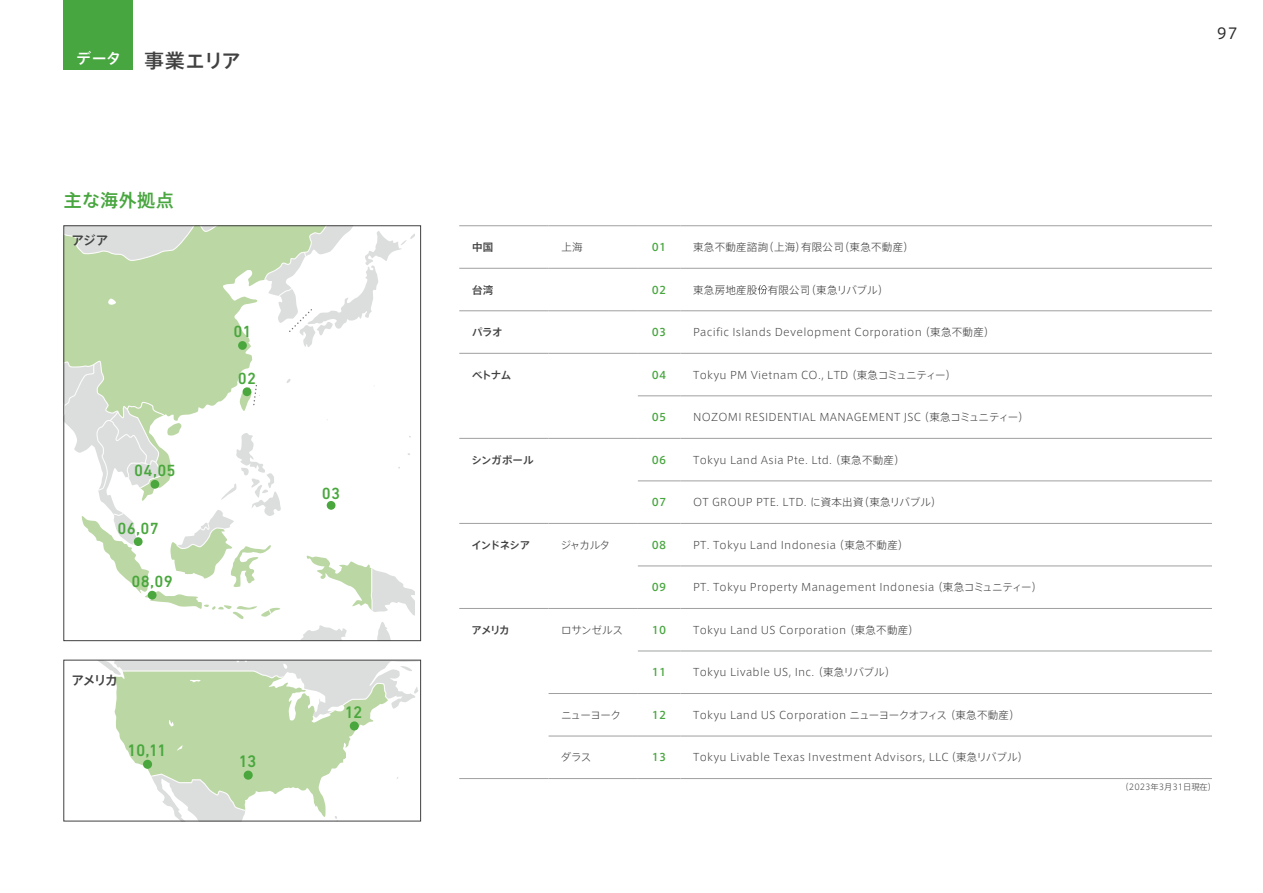
<style>
.page{position:relative;width:1263px;height:893px;background:#fff}
.page>*{position:absolute;margin:0;border:0;box-sizing:border-box;transform-origin:0 0}
.t1{font:500 19.5px "Axis Std";letter-spacing:-.005em;color:#414141}
.t2{font:500 18px "Axis Std";letter-spacing:.025em;color:#48a63f}
.t3{font:500 17.1px "DIN Next LT Pro";letter-spacing:-.04em;color:#49a73d}
.t4{font:500 16.5px "DIN Next LT Pro";letter-spacing:.015em;color:#49a73d}
.t5{font:15px "Axis Std";color:#292929}
.t6{font:500 12.75px "Axis Std";letter-spacing:-.1em;color:#414141}
.t7{font:300 10.5px "Axis Std";letter-spacing:.025em;color:#414141}
.t8{font:500 10.5px "Axis Std";letter-spacing:-.055em;color:#414141}
.t9{font:500 10.5px "Axis Std";letter-spacing:.025em;color:#48a63f}
.t10{font:300 8.25px "Axis Std";color:#414141}
</style>
<div class="page">
<hr style="left:459px;top:311px;width:90px;height:1px;background:#9fa0a0">
<hr style="left:638px;top:651px;width:42px;height:1px;background:#9fa0a0">
<hr style="left:680px;top:651px;width:532px;height:1px;background:#9fa0a0">
<hr style="left:549px;top:736px;width:89px;height:1px;background:#9fa0a0">
<hr style="left:638px;top:736px;width:42px;height:1px;background:#9fa0a0">
<hr style="left:680px;top:736px;width:532px;height:1px;background:#9fa0a0">
<hr style="left:459px;top:225px;width:90px;height:1px;background:#a0a0a0">
<hr style="left:549px;top:225px;width:89px;height:1px;background:#a0a0a0">
<hr style="left:638px;top:225px;width:42px;height:1px;background:#a0a0a0">
<hr style="left:680px;top:225px;width:532px;height:1px;background:#a0a0a0">
<hr style="left:459px;top:268px;width:90px;height:1px;background:#a0a0a0">
<hr style="left:549px;top:268px;width:89px;height:1px;background:#a0a0a0">
<hr style="left:638px;top:268px;width:42px;height:1px;background:#a0a0a0">
<hr style="left:680px;top:268px;width:532px;height:1px;background:#a0a0a0">
<hr style="left:549px;top:311px;width:89px;height:1px;background:#a0a0a0">
<hr style="left:638px;top:311px;width:42px;height:1px;background:#a0a0a0">
<hr style="left:680px;top:311px;width:532px;height:1px;background:#a0a0a0">
<hr style="left:459px;top:353px;width:90px;height:1px;background:#a0a0a0">
<hr style="left:549px;top:353px;width:89px;height:1px;background:#a0a0a0">
<hr style="left:638px;top:353px;width:42px;height:1px;background:#a0a0a0">
<hr style="left:680px;top:353px;width:532px;height:1px;background:#a0a0a0">
<hr style="left:459px;top:438px;width:90px;height:1px;background:#a0a0a0">
<hr style="left:549px;top:438px;width:89px;height:1px;background:#a0a0a0">
<hr style="left:638px;top:395px;width:42px;height:1px;background:#a0a0a0">
<hr style="left:638px;top:438px;width:42px;height:1px;background:#a0a0a0">
<hr style="left:680px;top:395px;width:532px;height:1px;background:#a0a0a0">
<hr style="left:680px;top:438px;width:532px;height:1px;background:#a0a0a0">
<hr style="left:638px;top:481px;width:42px;height:1px;background:#a0a0a0">
<hr style="left:680px;top:481px;width:532px;height:1px;background:#a0a0a0">
<hr style="left:459px;top:523px;width:90px;height:1px;background:#a0a0a0">
<hr style="left:549px;top:523px;width:89px;height:1px;background:#a0a0a0">
<hr style="left:638px;top:523px;width:42px;height:1px;background:#a0a0a0">
<hr style="left:680px;top:523px;width:532px;height:1px;background:#a0a0a0">
<hr style="left:638px;top:566px;width:42px;height:1px;background:#a0a0a0">
<hr style="left:680px;top:566px;width:532px;height:1px;background:#a0a0a0">
<hr style="left:459px;top:608px;width:90px;height:1px;background:#a0a0a0">
<hr style="left:549px;top:608px;width:89px;height:1px;background:#a0a0a0">
<hr style="left:638px;top:608px;width:42px;height:1px;background:#a0a0a0">
<hr style="left:680px;top:608px;width:532px;height:1px;background:#a0a0a0">
<hr style="left:549px;top:693px;width:89px;height:1px;background:#a0a0a0">
<hr style="left:638px;top:693px;width:42px;height:1px;background:#a0a0a0">
<hr style="left:680px;top:693px;width:532px;height:1px;background:#a0a0a0">
<hr style="left:459px;top:778px;width:90px;height:1px;background:#a0a0a0">
<hr style="left:549px;top:778px;width:89px;height:1px;background:#a0a0a0">
<hr style="left:638px;top:778px;width:42px;height:1px;background:#a0a0a0">
<hr style="left:680px;top:778px;width:532px;height:1px;background:#a0a0a0">
<svg style="left:758px;top:285px;width:9px;height:9px"></svg>
<div style="left:64px;top:0;width:69px;height:69px;background:#47a640"></div>
<svg style="left:66px;top:228px;width:348px;height:411px"></svg>
<div style="left:148px;top:591px;width:9px;height:9px;background:#49a73d;border-radius:50%"></div>
<div style="left:134px;top:537px;width:9px;height:9px;background:#49a73d;border-radius:50%"></div>
<div style="left:151px;top:480px;width:8px;height:9px;background:#49a73d;border-radius:50%"></div>
<div style="left:243px;top:387px;width:8px;height:9px;background:#49a73d;border-radius:50%"></div>
<div style="left:238px;top:341px;width:9px;height:9px;background:#49a73d;border-radius:50%"></div>
<div style="left:327px;top:501px;width:8px;height:9px;background:#49a73d;border-radius:50%"></div>
<div style="left:64px;top:226px;width:357px;height:415px;border:1px solid #414141"></div>
<svg style="left:100px;top:662px;width:318px;height:157px"></svg>
<div style="left:350px;top:721px;width:9px;height:9px;background:#49a73d;border-radius:50%"></div>
<div style="left:244px;top:771px;width:9px;height:9px;background:#49a73d;border-radius:50%"></div>
<div style="left:143px;top:760px;width:9px;height:9px;background:#49a73d;border-radius:50%"></div>
<div style="left:64px;top:660px;width:357px;height:161px;border:1px solid #414141"></div>
<hr style="left:1262px;top:0;width:1px;height:893px;background:#f5fae6">
<h1 class="t1" style="left:76px;top:46px;width:167px"><sup>データ</sup> 事業エリア</h1>
<h2 class="t2" style="left:64px;top:187px;width:111px">主な海外拠点</h2>
<p class="t6" style="left:71px;top:230px;width:38px">アジア</p>
<h3 class="t4" style="left:134px;top:461px;width:43px">04,05</h3>
<h3 class="t4" style="left:118px;top:518px;width:43px">06,07</h3>
<h3 class="t4" style="left:131px;top:572px;width:43px">08,09</h3>
<p class="t6" style="left:71px;top:671px;width:48px">アメリカ</p>
<h3 class="t3" style="left:127px;top:740px;width:41px">10,11</h3>
<h3 class="t4" style="left:234px;top:322px;width:19px">01</h3>
<h3 class="t4" style="left:238px;top:368px;width:20px">02</h3>
<h3 class="t3" style="left:238px;top:751px;width:20px">13</h3>
<h3 class="t4" style="left:322px;top:484px;width:20px">03</h3>
<h3 class="t3" style="left:345px;top:702px;width:19px">12</h3>
<p class="t8" style="left:472px;top:239px;width:23px">中国</p>
<p class="t7" style="left:561px;top:239px;width:23px">上海</p>
<p class="t9" style="left:652px;top:239px;width:16px">01</p>
<p class="t7" style="left:693px;top:239px;width:222px">東急不動産諮詢（上海）有限公司（東急不動産）</p>
<p class="t8" style="left:472px;top:282px;width:23px">台湾</p>
<p class="t9" style="left:652px;top:282px;width:16px">02</p>
<p class="t7" style="left:693px;top:282px;width:197px">東急房地産股 有限公司（東急リバブル）</p>
<p class="t8" style="left:472px;top:324px;width:32px">パラオ</p>
<p class="t9" style="left:652px;top:324px;width:16px">03</p>
<p class="t7" style="left:693px;top:324px;width:303px">Pacific Islands Development Corporation（東急不動産）</p>
<p class="t8" style="left:472px;top:367px;width:41px">ベトナム</p>
<p class="t9" style="left:652px;top:367px;width:16px">04</p>
<p class="t7" style="left:693px;top:367px;width:265px">Tokyu PM Vietnam CO., LTD（東急コミュニティー）</p>
<p class="t9" style="left:652px;top:409px;width:16px">05</p>
<p class="t7" style="left:693px;top:409px;width:337px">NOZOMI RESIDENTIAL MANAGEMENT JSC（東急コミュニティー）</p>
<p class="t8" style="left:471px;top:452px;width:64px">シンガポール</p>
<p class="t9" style="left:652px;top:452px;width:16px">06</p>
<p class="t7" style="left:693px;top:452px;width:213px">Tokyu Land Asia Pte. Ltd.（東急不動産）</p>
<p class="t9" style="left:652px;top:494px;width:16px">07</p>
<p class="t7" style="left:693px;top:494px;width:250px">OT GROUP PTE. LTD. に資本出資（東急リバブル）</p>
<p class="t8" style="left:471px;top:537px;width:60px">インドネシア</p>
<p class="t7" style="left:561px;top:537px;width:51px">ジャカルタ</p>
<p class="t9" style="left:652px;top:537px;width:16px">08</p>
<p class="t7" style="left:693px;top:537px;width:217px">PT. Tokyu Land Indonesia（東急不動産）</p>
<p class="t9" style="left:652px;top:579px;width:16px">09</p>
<p class="t7" style="left:693px;top:579px;width:351px">PT. Tokyu Property Management Indonesia（東急コミュニティー）</p>
<p class="t8" style="left:472px;top:622px;width:40px">アメリカ</p>
<p class="t7" style="left:561px;top:622px;width:64px">ロサンゼルス</p>
<p class="t9" style="left:652px;top:622px;width:16px">10</p>
<p class="t7" style="left:693px;top:622px;width:227px">Tokyu Land US Corporation（東急不動産）</p>
<p class="t9" style="left:652px;top:664px;width:16px">11</p>
<p class="t7" style="left:693px;top:664px;width:204px">Tokyu Livable US, Inc.（東急リバブル）</p>
<p class="t7" style="left:561px;top:707px;width:61px">ニューヨーク</p>
<p class="t9" style="left:652px;top:707px;width:16px">12</p>
<p class="t7" style="left:693px;top:707px;width:328px">Tokyu Land US Corporation ニューヨークオフィス（東急不動産）</p>
<p class="t7" style="left:561px;top:749px;width:32px">ダラス</p>
<p class="t9" style="left:652px;top:749px;width:16px">13</p>
<p class="t7" style="left:693px;top:749px;width:337px">Tokyu Livable Texas Investment Advisors, LLC（東急リバブル）</p>
<h3 class="t5" style="left:1217px;top:22px;width:22px">97</h3>
<p class="t10" style="left:1121px;top:781px;width:97px">（2023年3月31日現在）</p>
</div>
